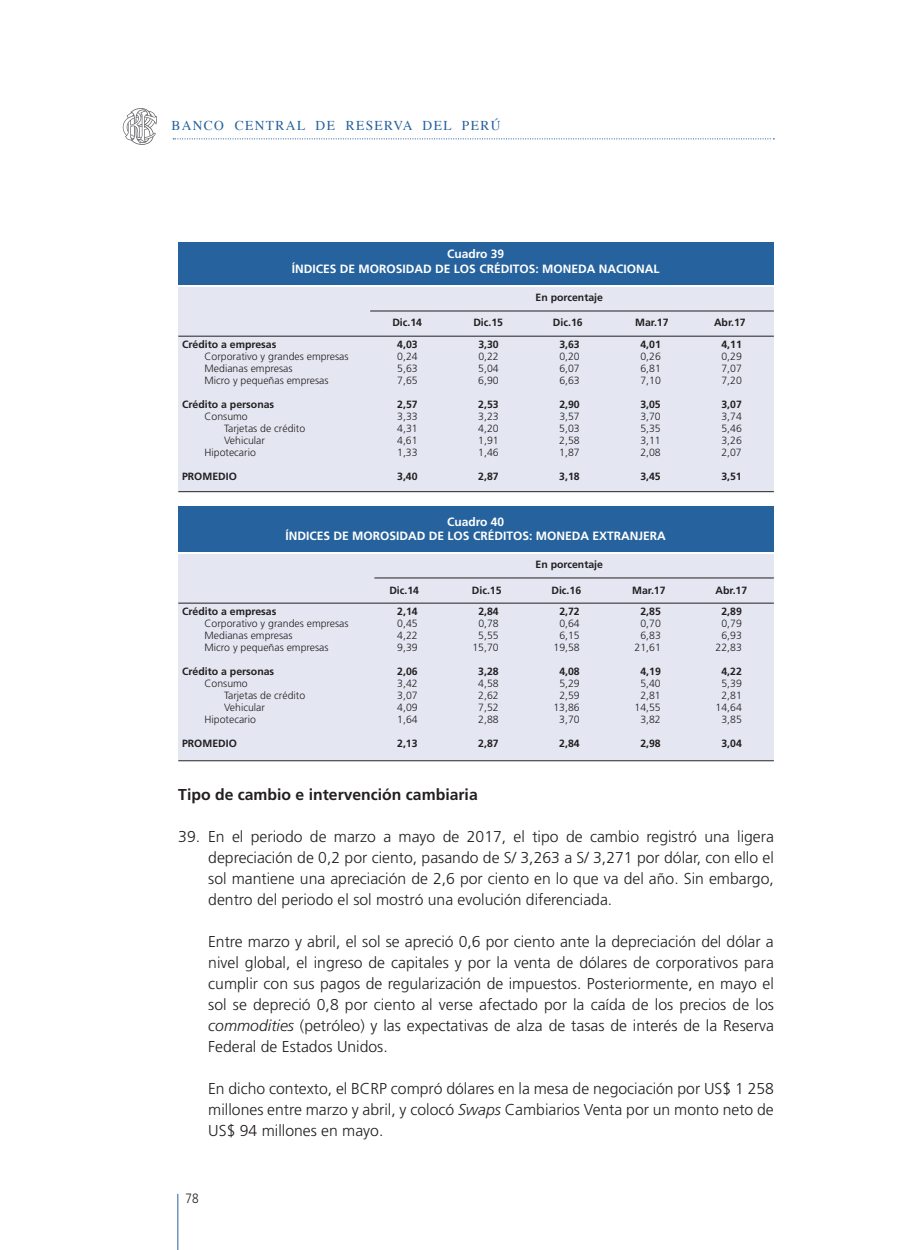
<style>
.page{position:relative;width:899px;height:1250px;background:#fff}
.page>*{position:absolute;margin:0;border:0;box-sizing:border-box;transform-origin:0 0}
.t1{font:300 15.75px/21px "Frutiger";color:#231f20;text-align:justify}
.t2{font:700 15.75px "Frutiger";color:#231f20}
.t3{font:13.5px "Times";letter-spacing:.1em;color:#26629d}
.t4{font:300 13.5px "Frutiger";color:#231f20;scale:.88 1}
.t5{font:700 12px/14.4px "Frutiger";color:#fff;text-align:center}
.t6{font:300 10.5px "Frutiger";color:#231f20}
.t7{font:700 10.5px "Frutiger";color:#231f20}
.s1{font-style:italic}
</style>
<div class="page">
<svg style="left:173px;top:138px;width:601px;height:1px"></svg>
<hr style="left:177px;top:1193px;width:1px;height:56px;background:#26629d">
<svg style="left:123px;top:108px;width:34px;height:37px"></svg>
<div style="left:178px;top:287px;width:595px;height:204px;background:#e4e7f2"></div>
<div style="left:178px;top:242px;width:595px;height:43px;background:#26629d"></div>
<hr style="left:370px;top:310px;width:403px;height:1px;background:#231f20">
<hr style="left:178px;top:336px;width:595px;height:1px;background:#231f20">
<hr style="left:178px;top:491px;width:595px;height:1px;background:#231f20">
<div style="left:178px;top:554px;width:595px;height:206px;background:#e4e7f2"></div>
<div style="left:178px;top:507px;width:595px;height:45px;background:#26629d"></div>
<hr style="left:374px;top:577px;width:399px;height:1px;background:#231f20">
<hr style="left:178px;top:602px;width:595px;height:1px;background:#231f20">
<hr style="left:178px;top:760px;width:595px;height:1px;background:#231f20">
<p class="t3" style="left:171px;top:113px;width:330px">BANCO CENTRAL DE RESERVA DEL PERÚ</p>
<p class="t5" style="left:292px;top:247px;width:369px">Cuadro 39<br>ÍNDICES DE MOROSIDAD DE LOS CRÉDITOS: MONEDA NACIONAL</p>
<p class="t7" style="left:535px;top:291px;width:69px">En porcentaje</p>
<p class="t7" style="left:392px;top:316px;width:31px">Dic.14</p>
<p class="t7" style="left:473px;top:316px;width:31px">Dic.15</p>
<p class="t7" style="left:553px;top:316px;width:31px">Dic.16</p>
<p class="t7" style="left:635px;top:316px;width:35px">Mar.17</p>
<p class="t7" style="left:714px;top:316px;width:33px">Abr.17</p>
<p class="t7" style="left:182px;top:338px;width:96px">Crédito a empresas</p>
<p class="t7" style="left:397px;top:338px;width:22px">4,03</p>
<p class="t7" style="left:478px;top:338px;width:22px">3,30</p>
<p class="t7" style="left:559px;top:338px;width:22px">3,63</p>
<p class="t7" style="left:640px;top:338px;width:22px">4,01</p>
<p class="t7" style="left:721px;top:338px;width:22px">4,11</p>
<p class="t6" style="left:205px;top:350px;width:145px">Corporativo y grandes empresas</p>
<p class="t6" style="left:397px;top:350px;width:22px">0,24</p>
<p class="t6" style="left:478px;top:350px;width:22px">0,22</p>
<p class="t6" style="left:559px;top:350px;width:22px">0,20</p>
<p class="t6" style="left:640px;top:350px;width:22px">0,26</p>
<p class="t6" style="left:721px;top:350px;width:22px">0,29</p>
<p class="t6" style="left:204px;top:362px;width:89px">Medianas empresas</p>
<p class="t6" style="left:397px;top:362px;width:22px">5,63</p>
<p class="t6" style="left:478px;top:362px;width:22px">5,04</p>
<p class="t6" style="left:559px;top:362px;width:22px">6,07</p>
<p class="t6" style="left:640px;top:362px;width:22px">6,81</p>
<p class="t6" style="left:721px;top:362px;width:22px">7,07</p>
<p class="t6" style="left:204px;top:374px;width:125px">Micro y pequeñas empresas</p>
<p class="t6" style="left:397px;top:374px;width:22px">7,65</p>
<p class="t6" style="left:478px;top:374px;width:22px">6,90</p>
<p class="t6" style="left:559px;top:374px;width:22px">6,63</p>
<p class="t6" style="left:640px;top:374px;width:22px">7,10</p>
<p class="t6" style="left:721px;top:374px;width:22px">7,20</p>
<p class="t7" style="left:182px;top:398px;width:94px">Crédito a personas</p>
<p class="t7" style="left:397px;top:398px;width:22px">2,57</p>
<p class="t7" style="left:478px;top:398px;width:22px">2,53</p>
<p class="t7" style="left:559px;top:398px;width:22px">2,90</p>
<p class="t7" style="left:640px;top:398px;width:22px">3,05</p>
<p class="t7" style="left:721px;top:398px;width:22px">3,07</p>
<p class="t6" style="left:204px;top:410px;width:45px">Consumo</p>
<p class="t6" style="left:397px;top:410px;width:22px">3,33</p>
<p class="t6" style="left:478px;top:410px;width:22px">3,23</p>
<p class="t6" style="left:559px;top:410px;width:22px">3,57</p>
<p class="t6" style="left:640px;top:410px;width:22px">3,70</p>
<p class="t6" style="left:721px;top:410px;width:22px">3,74</p>
<p class="t6" style="left:224px;top:422px;width:83px">Tarjetas de crédito</p>
<p class="t6" style="left:397px;top:422px;width:22px">4,31</p>
<p class="t6" style="left:478px;top:422px;width:22px">4,20</p>
<p class="t6" style="left:559px;top:422px;width:22px">5,03</p>
<p class="t6" style="left:640px;top:422px;width:22px">5,35</p>
<p class="t6" style="left:721px;top:422px;width:22px">5,46</p>
<p class="t6" style="left:224px;top:434px;width:42px">Vehicular</p>
<p class="t6" style="left:397px;top:434px;width:22px">4,61</p>
<p class="t6" style="left:478px;top:434px;width:22px">1,91</p>
<p class="t6" style="left:559px;top:434px;width:22px">2,58</p>
<p class="t6" style="left:640px;top:434px;width:22px">3,11</p>
<p class="t6" style="left:721px;top:434px;width:22px">3,26</p>
<p class="t6" style="left:204px;top:446px;width:53px">Hipotecario</p>
<p class="t6" style="left:397px;top:446px;width:22px">1,33</p>
<p class="t6" style="left:478px;top:446px;width:22px">1,46</p>
<p class="t6" style="left:559px;top:446px;width:22px">1,87</p>
<p class="t6" style="left:640px;top:446px;width:22px">2,08</p>
<p class="t6" style="left:721px;top:446px;width:22px">2,07</p>
<p class="t7" style="left:182px;top:470px;width:56px">PROMEDIO</p>
<p class="t7" style="left:397px;top:470px;width:22px">3,40</p>
<p class="t7" style="left:478px;top:470px;width:22px">2,87</p>
<p class="t7" style="left:559px;top:470px;width:22px">3,18</p>
<p class="t7" style="left:640px;top:470px;width:22px">3,45</p>
<p class="t7" style="left:721px;top:470px;width:22px">3,51</p>
<p class="t5" style="left:285px;top:514px;width:382px">Cuadro 40<br>ÍNDICES DE MOROSIDAD DE LOS CRÉDITOS: MONEDA EXTRANJERA</p>
<p class="t7" style="left:535px;top:558px;width:69px">En porcentaje</p>
<p class="t7" style="left:389px;top:583px;width:31px">Dic.14</p>
<p class="t7" style="left:472px;top:583px;width:31px">Dic.15</p>
<p class="t7" style="left:551px;top:583px;width:31px">Dic.16</p>
<p class="t7" style="left:632px;top:583px;width:35px">Mar.17</p>
<p class="t7" style="left:715px;top:583px;width:33px">Abr.17</p>
<p class="t7" style="left:182px;top:605px;width:96px">Crédito a empresas</p>
<p class="t7" style="left:397px;top:605px;width:22px">2,14</p>
<p class="t7" style="left:478px;top:605px;width:22px">2,84</p>
<p class="t7" style="left:559px;top:605px;width:22px">2,72</p>
<p class="t7" style="left:640px;top:605px;width:22px">2,85</p>
<p class="t7" style="left:721px;top:605px;width:22px">2,89</p>
<p class="t6" style="left:205px;top:617px;width:145px">Corporativo y grandes empresas</p>
<p class="t6" style="left:397px;top:617px;width:22px">0,45</p>
<p class="t6" style="left:478px;top:617px;width:22px">0,78</p>
<p class="t6" style="left:559px;top:617px;width:22px">0,64</p>
<p class="t6" style="left:640px;top:617px;width:22px">0,70</p>
<p class="t6" style="left:721px;top:617px;width:22px">0,79</p>
<p class="t6" style="left:204px;top:629px;width:89px">Medianas empresas</p>
<p class="t6" style="left:397px;top:629px;width:22px">4,22</p>
<p class="t6" style="left:478px;top:629px;width:22px">5,55</p>
<p class="t6" style="left:559px;top:629px;width:22px">6,15</p>
<p class="t6" style="left:640px;top:629px;width:22px">6,83</p>
<p class="t6" style="left:721px;top:629px;width:22px">6,93</p>
<p class="t6" style="left:204px;top:641px;width:125px">Micro y pequeñas empresas</p>
<p class="t6" style="left:397px;top:641px;width:22px">9,39</p>
<p class="t6" style="left:472px;top:641px;width:28px">15,70</p>
<p class="t6" style="left:553px;top:641px;width:28px">19,58</p>
<p class="t6" style="left:634px;top:641px;width:28px">21,61</p>
<p class="t6" style="left:715px;top:641px;width:28px">22,83</p>
<p class="t7" style="left:182px;top:665px;width:94px">Crédito a personas</p>
<p class="t7" style="left:397px;top:665px;width:22px">2,06</p>
<p class="t7" style="left:478px;top:665px;width:22px">3,28</p>
<p class="t7" style="left:559px;top:665px;width:22px">4,08</p>
<p class="t7" style="left:640px;top:665px;width:22px">4,19</p>
<p class="t7" style="left:721px;top:665px;width:22px">4,22</p>
<p class="t6" style="left:204px;top:677px;width:45px">Consumo</p>
<p class="t6" style="left:397px;top:677px;width:22px">3,42</p>
<p class="t6" style="left:478px;top:677px;width:22px">4,58</p>
<p class="t6" style="left:559px;top:677px;width:22px">5,29</p>
<p class="t6" style="left:640px;top:677px;width:22px">5,40</p>
<p class="t6" style="left:721px;top:677px;width:22px">5,39</p>
<p class="t6" style="left:224px;top:689px;width:83px">Tarjetas de crédito</p>
<p class="t6" style="left:397px;top:689px;width:22px">3,07</p>
<p class="t6" style="left:478px;top:689px;width:22px">2,62</p>
<p class="t6" style="left:559px;top:689px;width:22px">2,59</p>
<p class="t6" style="left:640px;top:689px;width:22px">2,81</p>
<p class="t6" style="left:721px;top:689px;width:22px">2,81</p>
<p class="t6" style="left:224px;top:701px;width:42px">Vehicular</p>
<p class="t6" style="left:397px;top:701px;width:22px">4,09</p>
<p class="t6" style="left:478px;top:701px;width:22px">7,52</p>
<p class="t6" style="left:553px;top:701px;width:28px">13,86</p>
<p class="t6" style="left:634px;top:701px;width:28px">14,55</p>
<p class="t6" style="left:715px;top:701px;width:28px">14,64</p>
<p class="t6" style="left:204px;top:713px;width:53px">Hipotecario</p>
<p class="t6" style="left:397px;top:713px;width:22px">1,64</p>
<p class="t6" style="left:478px;top:713px;width:22px">2,88</p>
<p class="t6" style="left:559px;top:713px;width:22px">3,70</p>
<p class="t6" style="left:640px;top:713px;width:22px">3,82</p>
<p class="t6" style="left:721px;top:713px;width:22px">3,85</p>
<p class="t7" style="left:182px;top:737px;width:56px">PROMEDIO</p>
<p class="t7" style="left:397px;top:737px;width:22px">2,13</p>
<p class="t7" style="left:478px;top:737px;width:22px">2,87</p>
<p class="t7" style="left:559px;top:737px;width:22px">2,84</p>
<p class="t7" style="left:640px;top:737px;width:22px">2,98</p>
<p class="t7" style="left:721px;top:737px;width:22px">3,04</p>
<p class="t2" style="left:178px;top:785px;width:301px">Tipo de cambio e intervención cambiaria</p>
<p class="t1" style="left:208px;top:826px;width:567px;text-indent:-30px">39. En el periodo de marzo a mayo de 2017, el tipo de cambio registró una ligera depreciación de 0,2 por ciento, pasando de S/ 3,263 a S/ 3,271 por dólar, con ello el sol mantiene una apreciación de 2,6 por ciento en lo que va del año. Sin embargo, dentro del periodo el sol mostró una evolución diferenciada.</p>
<p class="t1" style="left:208px;top:931px;width:567px">Entre marzo y abril, el sol se apreció 0,6 por ciento ante la depreciación del dólar a nivel global, el ingreso de capitales y por la venta de dólares de corporativos para cumplir con sus pagos de regularización de impuestos. Posteriormente, en mayo el sol se depreció 0,8 por ciento al verse afectado por la caída de los precios de los <span class="s1">commodities</span> (petróleo) y las expectativas de alza de tasas de interés de la Reserva Federal de Estados Unidos.</p>
<p class="t1" style="left:208px;top:1077px;width:567px">En dicho contexto, el BCRP compró dólares en la mesa de negociación por US$ 1 258 millones entre marzo y abril, y colocó <span class="s1">Swaps</span> Cambiarios Venta por un monto neto de US$ 94 millones en mayo.</p>
<p class="t4" style="left:186px;top:1190px;width:16px">78</p>
</div>
